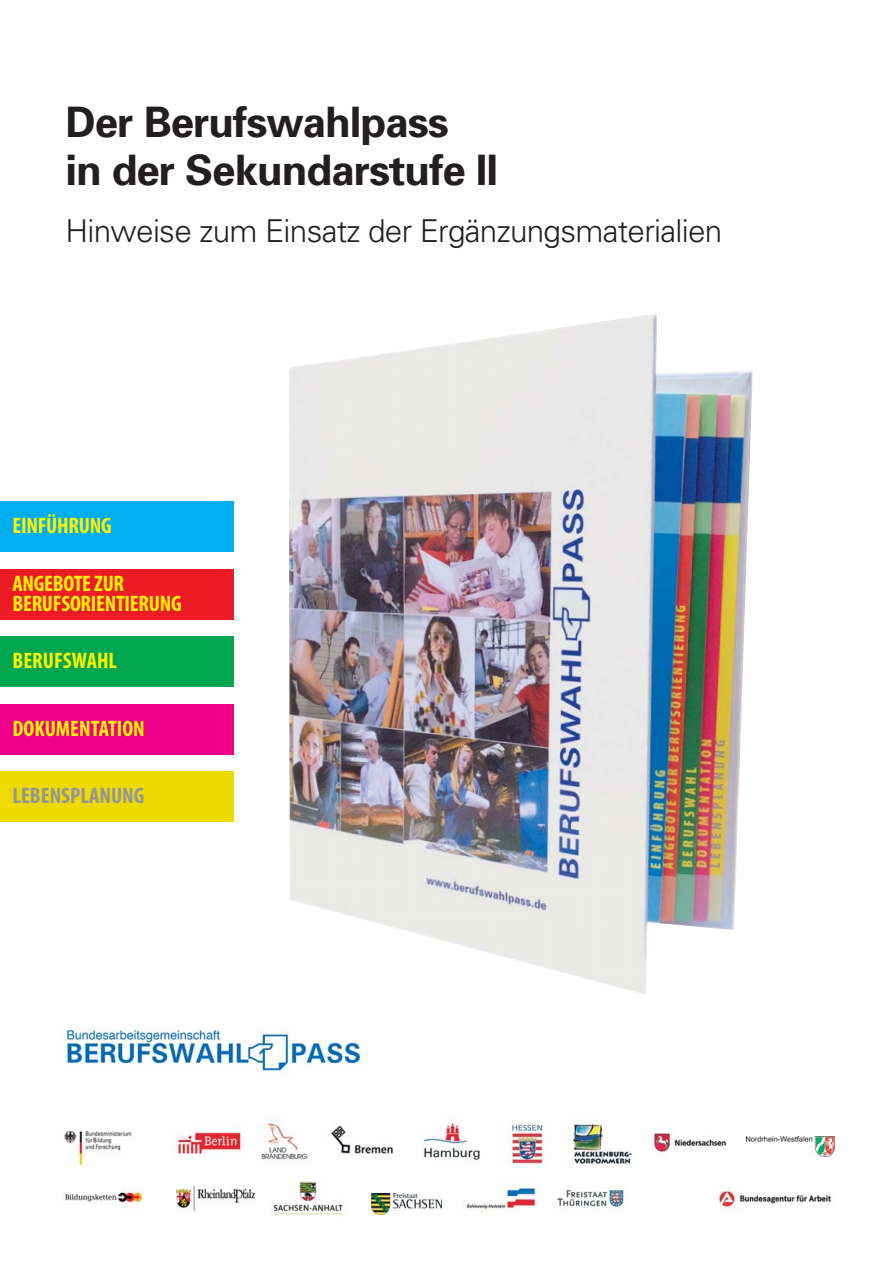
<style>
.page{position:relative;width:893px;height:1263px;background:#fff}
.page>*{position:absolute;margin:0;border:0;box-sizing:border-box;transform-origin:0 0}
.t1{font:700 42px/48px "Univers";letter-spacing:-.02em;color:#231f20}
.t2{font:300 31.5px "Univers";letter-spacing:-.02em;color:#231f20}
.t3{font:700 condensed 22.5px/19.8px "Myriad Pro";letter-spacing:-.015em;color:#fff200}
.t4{font:700 condensed 22.5px "Myriad Pro";color:#939598}
</style>
<div class="page">
<img style="left:289px;top:314px;width:464px;height:680px">
<img style="left:719px;top:1189px;width:113px;height:20px">
<div style="left:0;top:502px;width:234px;height:50px;background:#00aeef"></div>
<div style="left:0;top:569px;width:234px;height:50px;background:#ed1c24"></div>
<div style="left:0;top:636px;width:234px;height:51px;background:#00a650"></div>
<div style="left:0;top:704px;width:234px;height:50px;background:#ec008c"></div>
<div style="left:0;top:771px;width:234px;height:50px;background:#eddb00"></div>
<img style="left:176px;top:1132px;width:66px;height:23px">
<img style="left:261px;top:1122px;width:47px;height:38px">
<img style="left:331px;top:1125px;width:63px;height:29px">
<img style="left:422px;top:1123px;width:58px;height:37px">
<img style="left:509px;top:1121px;width:36px;height:46px">
<img style="left:572px;top:1118px;width:60px;height:46px">
<img style="left:652px;top:1132px;width:75px;height:20px">
<img style="left:746px;top:1136px;width:88px;height:21px">
<img style="left:270px;top:1180px;width:73px;height:35px">
<img style="left:177px;top:1187px;width:78px;height:23px">
<img style="left:64px;top:1131px;width:68px;height:36px">
<img style="left:65px;top:1187px;width:78px;height:18px">
<img style="left:466px;top:1183px;width:70px;height:29px">
<img style="left:557px;top:1185px;width:68px;height:24px">
<img style="left:371px;top:1193px;width:71px;height:21px">
<img style="left:65px;top:1029px;width:296px;height:43px">
<h1 class="t1" style="left:66px;top:101px;width:434px">Der Berufswahlpass<br>in der Sekundarstufe II</h1>
<h2 class="t2" style="left:66px;top:219px;width:658px">Hinweise zum Einsatz der Ergänzungsmaterialien</h2>
<p class="t3" style="left:13px;top:518px;width:101px">EINFÜHRUNG</p>
<p class="t3" style="left:13px;top:576px;width:171px">ANGEBOTE ZUR<br>BERUFSORIENTIERUNG</p>
<p class="t3" style="left:13px;top:653px;width:106px">BERUFSWAHL</p>
<p class="t3" style="left:13px;top:720px;width:134px">DOKUMENTATION</p>
<p class="t4" style="left:13px;top:787px;width:133px">LEBENSPLANUNG</p>
</div>
